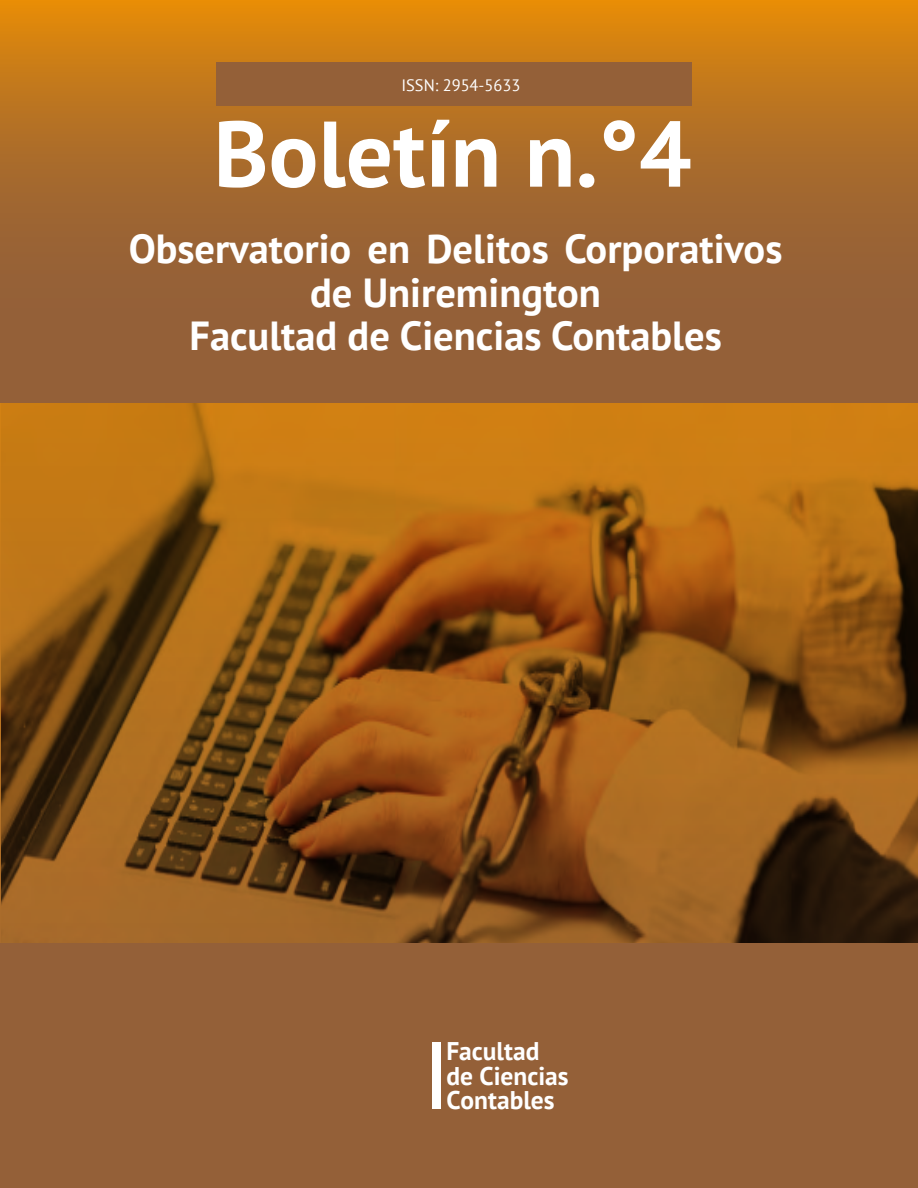
<style>
.page{position:relative;width:918px;height:1188px;background:#fff}
.page>*{position:absolute;margin:0;border:0;box-sizing:border-box;transform-origin:0 0}
.t1{font:700 93px "PT Sans";color:#fff}
.t2{font:700 40.5px/43.5px "PT Sans";color:#fff;text-align:center}
.t3{font:700 25.5px/24px "PT Sans";color:#fff}
.t4{font:16.5px "PT Sans";color:#fff}
</style>
<div class="page">
<img style="left:2px;top:403px;width:916px;height:541px">
<div style="left:0;top:944px;width:918px;height:244px;background:#946038"></div>
<svg style="left:0;top:0;width:918px;height:403px;background:#a96b2b"></svg>
<div style="left:217px;top:63px;width:475px;height:43px;background:#946038"></div>
<div style="left:432px;top:1043px;width:9px;height:66px;background:#fff"></div>
<p class="t4" style="left:401px;top:75px;width:121px">ISSN: 2954-5633</p>
<h1 class="t1" style="left:214px;top:93px;width:480px">Boletín n.°4</h1>
<p class="t2" style="left:129px;top:226px;width:655px">Observatorio en Delitos Corporativos de Uniremington<br>Facultad de Ciencias Contables</p>
<p class="t3" style="left:446px;top:1039px;width:124px">Facultad de Ciencias<br>Contables</p>
</div>
